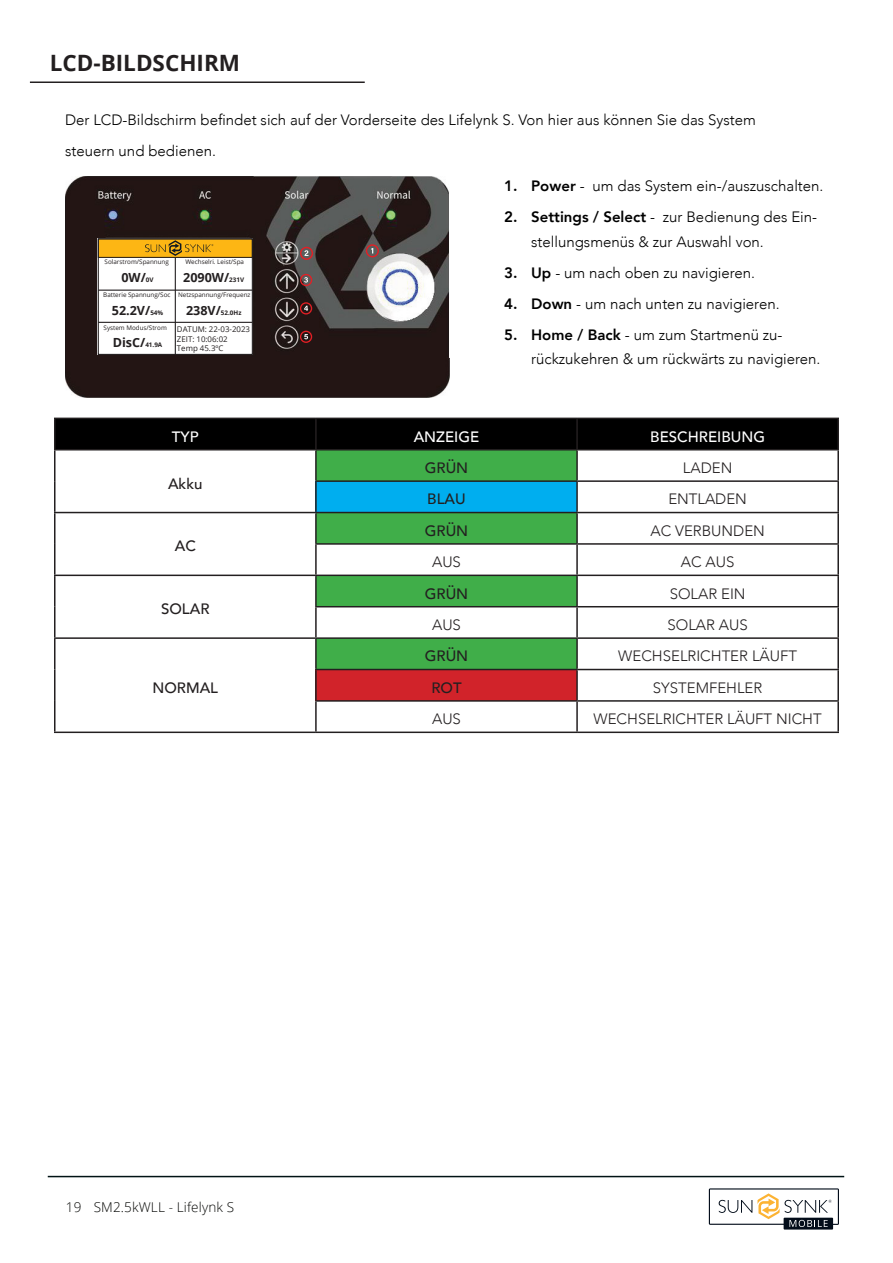
<style>
.page{position:relative;width:893px;height:1263px;background:#fff}
.page>*{position:absolute;margin:0;border:0;box-sizing:border-box;transform-origin:0 0}
.Heading_1_-_Table_of_Content_Open{font:700 22.5px "Open Sans";color:#231f20}
.t1{font:300 15px/24.3px "Avenir";color:#000}
.t2{font:300 15px "Avenir";color:#231f20}
.t3{font:500 15px "Avenir";color:#231f20}
.t4{font:500 15px "Avenir";color:#fff}
.t5{font:300 13.5px "Open Sans";letter-spacing:.01em;color:#040503}
.t6{font:700 12.6px "Open Sans";color:#231f20}
.t7{font:7.8px/9.4px "Open Sans";color:#231f20}
.t8{font:6.3px "Open Sans";color:#231f20}
.t9{font:700 6.3px "Open Sans";color:#231f20}
.s1{font-size:6.3px}
.s2{font-size:12.6px}
.s3{font-weight:800}
</style>
<div class="page">
<svg style="left:709px;top:1188px;width:130px;height:41px"></svg>
<hr style="left:48px;top:1176px;width:796px;height:1px;background:#001315">
<hr style="left:30px;top:81px;width:335px;height:2px;background:#231f20">
<div style="left:56px;top:419px;width:781px;height:30px;background:#000"></div>
<svg style="left:317px;top:450px;width:259px;height:219px;fill:#40ae49"></svg>
<div style="left:316px;top:481px;width:261px;height:31px;background:#00aeef"></div>
<div style="left:316px;top:669px;width:261px;height:32px;background:#d1232a"></div>
<hr style="left:315px;top:419px;width:2px;height:30px;background:#231f20">
<hr style="left:576px;top:419px;width:2px;height:30px;background:#231f20">
<hr style="left:316px;top:449px;width:261px;height:1px;background:#231f20">
<hr style="left:315px;top:450px;width:2px;height:30px;background:#231f20">
<hr style="left:576px;top:450px;width:2px;height:30px;background:#231f20">
<hr style="left:315px;top:480px;width:262px;height:2px;background:#231f20">
<hr style="left:315px;top:482px;width:2px;height:30px;background:#231f20">
<hr style="left:577px;top:480px;width:262px;height:2px;background:#231f20">
<hr style="left:576px;top:482px;width:2px;height:30px;background:#231f20">
<hr style="left:54px;top:512px;width:262px;height:1px;background:#231f20">
<hr style="left:316px;top:512px;width:261px;height:1px;background:#231f20">
<hr style="left:315px;top:513px;width:2px;height:30px;background:#231f20">
<hr style="left:577px;top:512px;width:262px;height:1px;background:#231f20">
<hr style="left:576px;top:513px;width:2px;height:30px;background:#231f20">
<hr style="left:315px;top:543px;width:262px;height:2px;background:#231f20">
<hr style="left:315px;top:545px;width:2px;height:30px;background:#231f20">
<hr style="left:577px;top:543px;width:262px;height:2px;background:#231f20">
<hr style="left:576px;top:545px;width:2px;height:30px;background:#231f20">
<hr style="left:54px;top:575px;width:262px;height:1px;background:#231f20">
<hr style="left:316px;top:575px;width:261px;height:1px;background:#231f20">
<hr style="left:315px;top:576px;width:2px;height:30px;background:#231f20">
<hr style="left:577px;top:575px;width:262px;height:1px;background:#231f20">
<hr style="left:576px;top:576px;width:2px;height:30px;background:#231f20">
<hr style="left:315px;top:606px;width:262px;height:1px;background:#231f20">
<hr style="left:315px;top:607px;width:2px;height:30px;background:#231f20">
<hr style="left:577px;top:606px;width:262px;height:1px;background:#231f20">
<hr style="left:576px;top:607px;width:2px;height:30px;background:#231f20">
<hr style="left:54px;top:637px;width:262px;height:2px;background:#231f20">
<hr style="left:316px;top:637px;width:261px;height:2px;background:#231f20">
<hr style="left:315px;top:639px;width:2px;height:30px;background:#231f20">
<hr style="left:577px;top:637px;width:262px;height:2px;background:#231f20">
<hr style="left:576px;top:639px;width:2px;height:30px;background:#231f20">
<hr style="left:315px;top:670px;width:2px;height:30px;background:#231f20">
<hr style="left:577px;top:669px;width:262px;height:1px;background:#231f20">
<hr style="left:576px;top:670px;width:2px;height:30px;background:#231f20">
<hr style="left:315px;top:700px;width:262px;height:2px;background:#231f20">
<hr style="left:315px;top:702px;width:2px;height:29px;background:#231f20">
<hr style="left:577px;top:700px;width:262px;height:2px;background:#231f20">
<hr style="left:576px;top:702px;width:2px;height:29px;background:#231f20">
<hr style="left:54px;top:418px;width:262px;height:1px;background:#231f20">
<hr style="left:54px;top:419px;width:2px;height:30px;background:#231f20">
<hr style="left:316px;top:418px;width:261px;height:1px;background:#231f20">
<hr style="left:577px;top:418px;width:262px;height:1px;background:#231f20">
<hr style="left:837px;top:419px;width:2px;height:30px;background:#231f20">
<hr style="left:54px;top:449px;width:262px;height:1px;background:#231f20">
<hr style="left:54px;top:450px;width:2px;height:31px;background:#231f20">
<hr style="left:577px;top:449px;width:262px;height:1px;background:#231f20">
<hr style="left:837px;top:450px;width:2px;height:30px;background:#231f20">
<hr style="left:54px;top:481px;width:2px;height:31px;background:#231f20">
<hr style="left:837px;top:482px;width:2px;height:30px;background:#231f20">
<hr style="left:54px;top:513px;width:2px;height:31px;background:#231f20">
<hr style="left:837px;top:513px;width:2px;height:30px;background:#231f20">
<hr style="left:54px;top:544px;width:2px;height:31px;background:#231f20">
<hr style="left:837px;top:545px;width:2px;height:30px;background:#231f20">
<hr style="left:54px;top:576px;width:2px;height:31px;background:#231f20">
<hr style="left:837px;top:576px;width:2px;height:30px;background:#231f20">
<hr style="left:54px;top:607px;width:2px;height:30px;background:#231f20">
<hr style="left:837px;top:607px;width:2px;height:30px;background:#231f20">
<hr style="left:54px;top:639px;width:2px;height:30px;background:#231f20">
<hr style="left:837px;top:639px;width:2px;height:30px;background:#231f20">
<hr style="left:54px;top:669px;width:2px;height:32px;background:#231f20">
<hr style="left:315px;top:669px;width:262px;height:1px;background:#231f20">
<hr style="left:837px;top:670px;width:2px;height:30px;background:#231f20">
<hr style="left:54px;top:701px;width:2px;height:30px;background:#231f20">
<hr style="left:837px;top:702px;width:2px;height:29px;background:#231f20">
<hr style="left:54px;top:731px;width:262px;height:2px;background:#231f20">
<hr style="left:316px;top:731px;width:261px;height:2px;background:#231f20">
<hr style="left:577px;top:731px;width:262px;height:2px;background:#231f20">
<img style="left:65px;top:176px;width:385px;height:221px">
<svg style="left:366px;top:244px;width:13px;height:13px"></svg>
<svg style="left:300px;top:247px;width:13px;height:13px"></svg>
<svg style="left:300px;top:274px;width:12px;height:12px"></svg>
<svg style="left:300px;top:302px;width:12px;height:12px"></svg>
<svg style="left:300px;top:331px;width:12px;height:12px"></svg>
<div style="left:98px;top:238px;width:155px;height:117px;background:#fff"></div>
<div style="left:98px;top:239px;width:154px;height:18px;background:#fdb614"></div>
<div style="left:98px;top:238px;width:155px;height:20px;border:1px solid #231f20"></div>
<svg style="left:145px;top:240px;width:68px;height:16px"></svg>
<div style="left:98px;top:238px;width:155px;height:117px;border:1px solid #231f20"></div>
<hr style="left:175px;top:257px;width:1px;height:98px;background:#231f20">
<hr style="left:98px;top:290px;width:154px;height:1px;background:#231f20">
<hr style="left:98px;top:322px;width:154px;height:1px;background:#231f20">
<p class="Heading_1_-_Table_of_Content_Open" style="left:50px;top:47px;width:192px">LCD-BILDSCHIRM</p>
<p class="t1" style="left:65px;top:108px;width:692px">Der LCD-Bildschirm befindet sich auf der Vorderseite des Lifelynk S. Von hier aus können Sie das System</p>
<p class="t1" style="left:65px;top:139px;width:152px">steuern und bedienen.</p>
<p class="t8" style="left:185px;top:257px;width:60px">Wechselri. Leist/Spa</p>
<p class="t8" style="left:178px;top:290px;width:74px">Netzspannung/Frequenz</p>
<p class="t8" style="left:105px;top:257px;width:66px">Solarstrom/Spannung</p>
<p class="t8" style="left:103px;top:290px;width:69px">Batterie Spannung/Soc</p>
<p class="t8" style="left:104px;top:324px;width:65px">System Modus/Strom</p>
<p class="t6" style="left:183px;top:269px;width:62px">2090W/<span class="s1">231V</span></p>
<p class="t9" style="left:186px;top:308px;width:57px"><span class="s2">238V/</span>52.0Hz</p>
<p class="t7" style="left:177px;top:324px;width:75px">DATUM: 22-03-2023<br>ZEIT: 10:06:02<br>Temp 45.3ºC</p>
<p class="t6" style="left:121px;top:269px;width:34px">0W/<span class="s1">0V</span></p>
<p class="t6" style="left:112px;top:301px;width:53px">52.2V/<span class="s1">54%</span></p>
<p class="t6" style="left:113px;top:333px;width:51px">DisC/<span class="s1">41.9A</span></p>
<p class="t1" style="left:504px;top:174px;width:321px"><span class="s3">1. Power</span> - um das System ein-/auszuschalten.</p>
<p class="t1" style="left:531px;top:205px;width:287px;text-indent:-27px"><span class="s3">2. Settings / Select</span> - zur Bedienung des Ein&shy;stellungsmenüs &amp; zur Auswahl von.</p>
<p class="t1" style="left:504px;top:260px;width:253px"><span class="s3">3. Up</span> - um nach oben zu navigieren.</p>
<p class="t1" style="left:504px;top:291px;width:277px"><span class="s3">4. Down</span> - um nach unten zu navigieren.</p>
<p class="t1" style="left:531px;top:322px;width:291px;text-indent:-27px"><span class="s3">5. Home / Back</span> - um zum Startmenü zu&shy;rückzukehren &amp; um rückwärts zu navigieren.</p>
<p class="t4" style="left:172px;top:423px;width:28px">TYP</p>
<p class="t4" style="left:414px;top:423px;width:67px">ANZEIGE</p>
<p class="t4" style="left:650px;top:423px;width:116px">BESCHREIBUNG</p>
<p class="t3" style="left:168px;top:470px;width:36px">Akku</p>
<p class="t3" style="left:425px;top:455px;width:45px">GRÜN</p>
<p class="t2" style="left:683px;top:459px;width:51px">LADEN</p>
<p class="t3" style="left:427px;top:486px;width:40px">BLAU</p>
<p class="t2" style="left:668px;top:490px;width:80px">ENTLADEN</p>
<p class="t3" style="left:175px;top:533px;width:23px">AC</p>
<p class="t3" style="left:161px;top:596px;width:50px">SOLAR</p>
<p class="t3" style="left:153px;top:674px;width:67px">NORMAL</p>
<p class="t5" style="left:66px;top:1198px;width:170px">19 SM2.5kWLL - Lifelynk S</p>
<p class="t3" style="left:425px;top:517px;width:45px">GRÜN</p>
<p class="t2" style="left:650px;top:522px;width:116px">AC VERBUNDEN</p>
<p class="t2" style="left:432px;top:553px;width:30px">AUS</p>
<p class="t2" style="left:681px;top:553px;width:55px">AC AUS</p>
<p class="t3" style="left:425px;top:580px;width:45px">GRÜN</p>
<p class="t2" style="left:670px;top:584px;width:77px">SOLAR EIN</p>
<p class="t2" style="left:432px;top:616px;width:30px">AUS</p>
<p class="t2" style="left:667px;top:616px;width:82px">SOLAR AUS</p>
<p class="t3" style="left:425px;top:643px;width:45px">GRÜN</p>
<p class="t2" style="left:618px;top:647px;width:180px">WECHSELRICHTER LÄUFT</p>
<p class="t3" style="left:431px;top:674px;width:32px">ROT</p>
<p class="t2" style="left:653px;top:679px;width:111px">SYSTEMFEHLER</p>
<p class="t2" style="left:432px;top:710px;width:30px">AUS</p>
<p class="t2" style="left:594px;top:710px;width:230px">WECHSELRICHTER LÄUFT NICHT</p>
</div>
